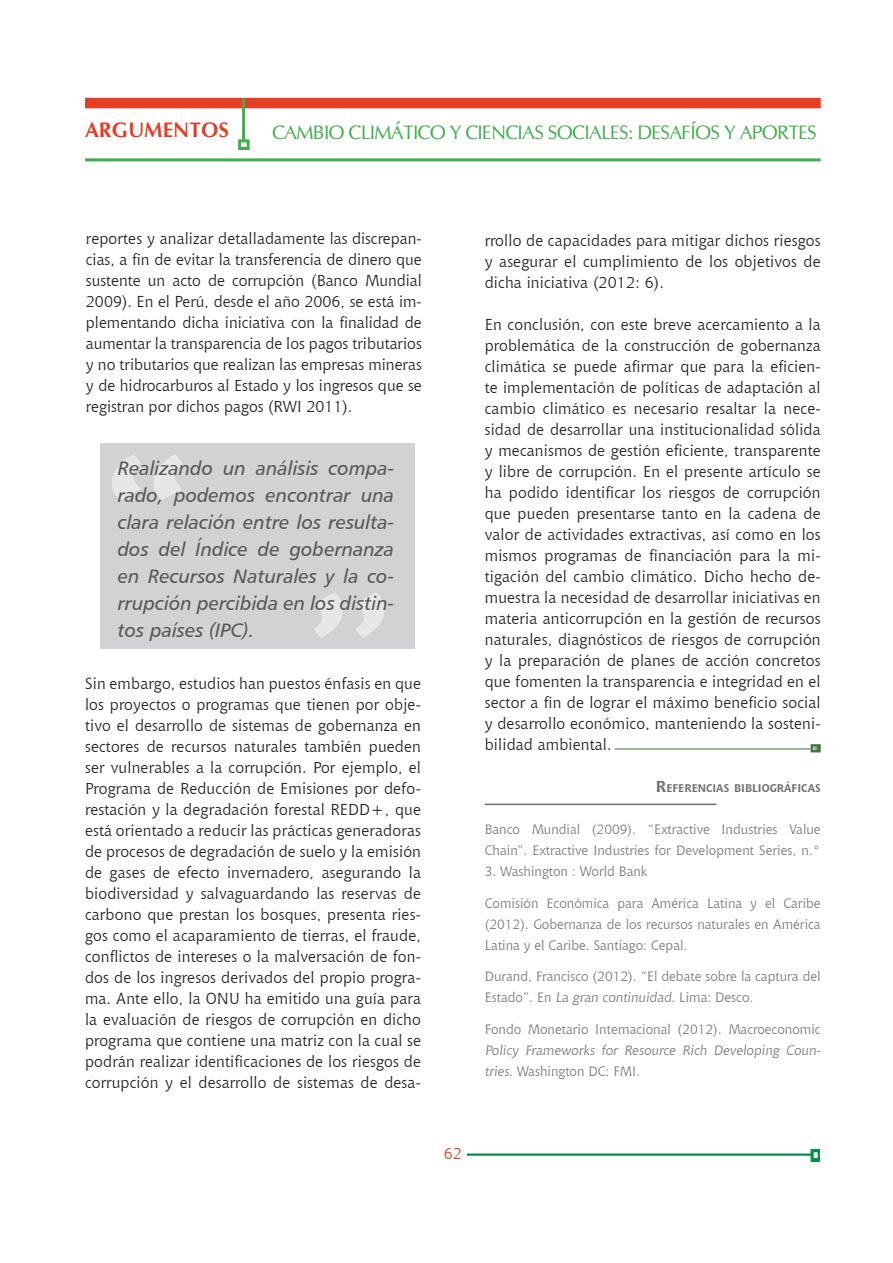
<style>
.page{position:relative;width:893px;height:1263px;background:#fff}
.page>*{position:absolute;margin:0;border:0;box-sizing:border-box;transform-origin:0 0}
.Pies{font:229.95px "Chianti BT";color:#e6e7e9}
.pies2{font:229.95px "Chianti BT";color:#e6e7e9}
.t1{font:700 21px "CG Omega";color:#e53e25}
.Sacada{font:19.5px/27px "Humanist 777 BT Italic B";color:#57585a;text-align:justify}
.Texto_art{font:19.5px "CG Omega";letter-spacing:-.04em;color:#40ae49}
.Texto_art-2{font:15.75px/21px "Chianti BT";letter-spacing:.01em;color:#231f20;text-align:justify}
.t2{font:15.75px "Chianti BT";color:#e53e25}
.Referencias_bib{font:13.5px/21px "Chianti BT";color:#76787b}
.REF{font:700 10.95px "Chianti BT";color:#6c6d70}
.s1{font-size:15.75px}
</style>
<div class="page">
<img style="left:467px;top:1150px;width:353px;height:12px">
<div style="left:85px;top:98px;width:736px;height:10px;background:#e53e25"></div>
<hr style="left:242px;top:98px;width:3px;height:42px;background:#40ae49">
<div style="left:238px;top:139px;width:12px;height:11px;border:3px solid #40ae49"></div>
<hr style="left:85px;top:158px;width:736px;height:3px;background:#40ae49">
<div style="left:100px;top:443px;width:315px;height:205px;background:#d1d2d4"></div>
<svg style="left:112px;top:454px;width:70px;height:46px"></svg>
<svg style="left:314px;top:592px;width:71px;height:46px"></svg>
<div style="left:811px;top:744px;width:10px;height:8px;border:2px solid #357b2b"></div>
<hr style="left:614px;top:749px;width:196px;height:1px;background:#357b2b">
<hr style="left:485px;top:803px;width:231px;height:2px;background:#6c6d70">
<h2 class="t1" style="left:85px;top:117px;width:146px">ARGUMENTOS</h2>
<p class="Texto_art" style="left:272px;top:121px;width:546px">CAMBIO CLIMÁTICO Y CIENCIAS SOCIALES: DESAFÍOS Y APORTES</p>
<p class="Texto_art-2" style="left:86px;top:227px;width:337px">reportes y analizar detalladamente las discrepan&shy;cias, a fin de evitar la transferencia de dinero que sustente un acto de corrupción (Banco Mundial 2009). En el Perú, desde el año 2006, se está im&shy;plementando dicha iniciativa con la finalidad de aumentar la transparencia de los pagos tributarios y no tributarios que realizan las empresas mineras y de hidrocarburos al Estado y los ingresos que se registran por dichos pagos (RWI 2011).</p>
<p class="Texto_art-2" style="left:485px;top:229px;width:337px">rrollo de capacidades para mitigar dichos riesgos y asegurar el cumplimiento de los objetivos de dicha iniciativa (2012: 6).</p>
<p class="Texto_art-2" style="left:485px;top:313px;width:337px">En conclusión, con este breve acercamiento a la problemática de la construcción de gobernanza climática se puede afirmar que para la eficien&shy;te implementación de políticas de adaptación al cambio climático es necesario resaltar la nece&shy;sidad de desarrollar una institucionalidad sólida y mecanismos de gestión eficiente, transparente y libre de corrupción. En el presente artículo se ha podido identificar los riesgos de corrupción que pueden presentarse tanto en la cadena de valor de actividades extractivas, así como en los mismos programas de financiación para la mi&shy;tigación del cambio climático. Dicho hecho de&shy;muestra la necesidad de desarrollar iniciativas en materia anticorrupción en la gestión de recursos naturales, diagnósticos de riesgos de corrupción y la preparación de planes de acción concretos que fomenten la transparencia e integridad en el sector a fin de lograr el máximo beneficio social y desarrollo económico, manteniendo la sosteni&shy;bilidad ambiental.</p>
<p class="REF" style="left:656px;top:780px;width:166px"><span class="s1">R</span>EFERENCIAS BIBLIOGRÁFICAS</p>
<p class="Referencias_bib" style="left:485px;top:818px;width:337px">Banco Mundial (2009). “Extractive Industries Value<br>Chain”. Extractive Industries for Development Series, n.°</p>
<p class="Referencias_bib" style="left:485px;top:860px;width:164px">3. Washington : World Bank</p>
<p class="Referencias_bib" style="left:485px;top:892px;width:337px;text-align:justify">Comisión Económica para América Latina y el Caribe (2012). Gobernanza de los recursos naturales en América Latina y el Caribe. Santiago: Cepal.</p>
<p class="Referencias_bib" style="left:485px;top:965px;width:337px">Durand, Francisco (2012). “El debate sobre la captura del<br>Estado”. En La gran continuidad. Lima: Desco.</p>
<p class="Referencias_bib" style="left:485px;top:1018px;width:340px">Fondo Monetario Internacional (2012). Macroeconomic<br>Policy Frameworks for Resource Rich Developing Coun&shy;tries. Washington DC: FMI.</p>
<p class="Pies" style="left:91px;top:385px;width:111px">“</p>
<p class="Sacada" style="left:118px;top:454px;width:278px">Realizando un análisis compa&shy;rado, podemos encontrar una clara relación entre los resulta&shy;dos del Índice de gobernanza en Recursos Naturales y la co&shy;rrupción percibida en los distin&shy;tos países (IPC).</p>
<p class="Texto_art-2" style="left:85px;top:672px;width:337px">Sin embargo, estudios han puestos énfasis en que los proyectos o programas que tienen por obje&shy;tivo el desarrollo de sistemas de gobernanza en sectores de recursos naturales también pueden ser vulnerables a la corrupción. Por ejemplo, el Programa de Reducción de Emisiones por defo&shy;restación y la degradación forestal REDD+, que está orientado a reducir las prácticas generadoras de procesos de degradación de suelo y la emisión de gases de efecto invernadero, asegurando la biodiversidad y salvaguardando las reservas de carbono que prestan los bosques, presenta ries&shy;gos como el acaparamiento de tierras, el fraude, conflictos de intereses o la malversación de fon&shy;dos de los ingresos derivados del propio progra&shy;ma. Ante ello, la ONU ha emitido una guía para la evaluación de riesgos de corrupción en dicho programa que contiene una matriz con la cual se podrán realizar identificaciones de los riesgos de corrupción y el desarrollo de sistemas de desa-</p>
<p class="pies2" style="left:295px;top:523px;width:111px">”</p>
<p class="t2" style="left:444px;top:1142px;width:20px">62</p>
</div>
